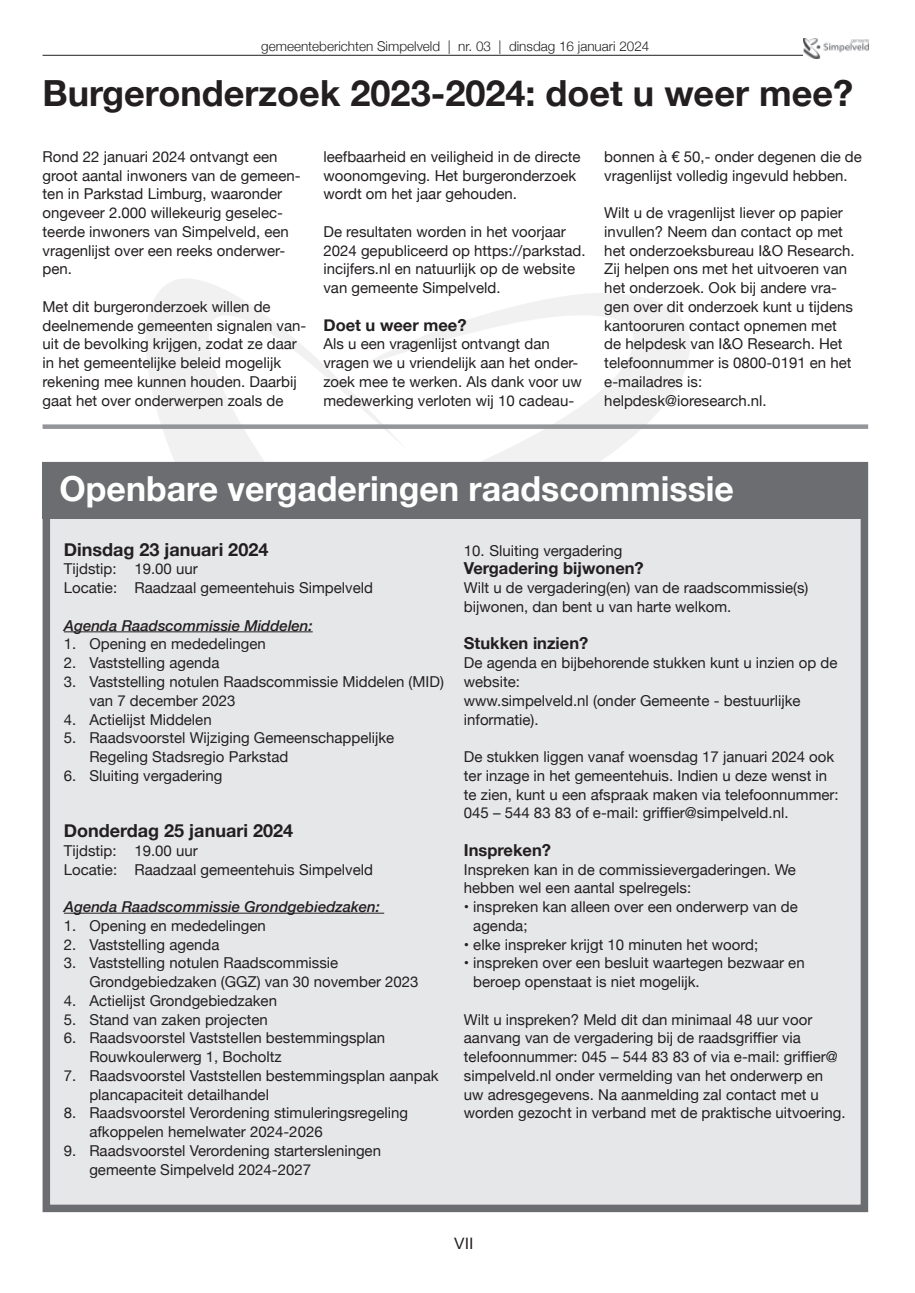
<style>
.page{position:relative;width:915px;height:1293px;background:#fff}
.page>*{position:absolute;margin:0;border:0;box-sizing:border-box;transform-origin:0 0}
.t1{font:700 36px "Helvetica Neue";color:#231f20}
.t2{font:700 34.5px "Helvetica Neue";color:#fff}
.t3{font:700 18px "Helvetica Neue";color:#231f20}
.t4{font:700 16.5px "Helvetica Neue";color:#231f20}
.t5{font:15.75px "Arial";color:#231f20}
.t6{font:15px/18.8px "Helvetica Neue";color:#231f20}
.t7{font:italic 500 15px "Helvetica Neue";color:#231f20}
.t8{font:300 13.5px "Helvetica Neue";color:#231f20}
</style>
<div class="page">
<hr style="left:43px;top:55px;width:824px;height:1px;background:#231f20">
<svg style="left:145px;top:279px;width:212px;height:183px"></svg>
<svg style="left:357px;top:293px;width:333px;height:169px"></svg>
<img style="left:803px;top:39px;width:64px;height:20px">
<div style="left:43px;top:424px;width:824px;height:5px;background:#939598"></div>
<div style="left:46px;top:466px;width:818px;height:742px;background:#e6e7e9"></div>
<div style="left:43px;top:462px;width:824px;height:750px;border:8px solid #6c6d70"></div>
<div style="left:43px;top:462px;width:824px;height:56px;background:#6c6d70"></div>
<hr style="left:64px;top:631px;width:248px;height:1px;background:#231f20">
<hr style="left:64px;top:913px;width:320px;height:1px;background:#231f20">
<p class="t8" style="left:261px;top:36px;width:389px">gemeenteberichten Simpelveld | nr. 03 | dinsdag 16 januari 2024</p>
<h1 class="t1" style="left:43px;top:64px;width:811px">Burgeronderzoek 2023-2024: doet u weer mee?</h1>
<p class="t6" style="left:43px;top:148px;width:259px">Rond 22 januari 2024 ontvangt een groot aantal inwoners van de gemeen&shy;ten in Parkstad Limburg, waaronder ongeveer 2.000 willekeurig geselec&shy;teerde inwoners van Simpelveld, een vragenlijst over een reeks onderwer&shy;pen.</p>
<p class="t6" style="left:43px;top:298px;width:265px">Met dit burgeronderzoek willen de deelnemende gemeenten signalen van&shy;uit de bevolking krijgen, zodat ze daar in het gemeentelijke beleid mogelijk rekening mee kunnen houden. Daarbij gaat het over onderwerpen zoals de</p>
<p class="t6" style="left:323px;top:148px;width:258px">leefbaarheid en veiligheid in de directe woonomgeving. Het burgeronderzoek wordt om het jaar gehouden.</p>
<p class="t6" style="left:323px;top:223px;width:264px">De resultaten worden in het voorjaar 2024 gepubliceerd op https://parkstad. incijfers.nl en natuurlijk op de website van gemeente Simpelveld.</p>
<p class="t4" style="left:323px;top:312px;width:144px">Doet u weer mee?</p>
<p class="t6" style="left:323px;top:335px;width:260px">Als u een vragenlijst ontvangt dan vragen we u vriendelijk aan het onder&shy;zoek mee te werken. Als dank voor uw medewerking verloten wij 10 cadeau-</p>
<p class="t6" style="left:604px;top:148px;width:259px">bonnen à € 50,- onder degenen die de vragenlijst volledig ingevuld hebben.</p>
<p class="t6" style="left:604px;top:204px;width:252px">Wilt u de vragenlijst liever op papier invullen? Neem dan contact op met het onderzoeksbureau I&amp;O Research.<br>Zij helpen ons met het uitvoeren van het onderzoek. Ook bij andere vra&shy;gen over dit onderzoek kunt u tijdens kantooruren contact opnemen met de helpdesk van I&amp;O Research. Het telefoonnummer is 0800-0191 en het e-mailadres is: helpdesk@ioresearch.nl.</p>
<h2 class="t2" style="left:60px;top:462px;width:675px">Openbare vergaderingen raadscommissie</h2>
<p class="t3" style="left:64px;top:535px;width:206px">Dinsdag 23 januari 2024</p>
<p class="t6" style="left:64px;top:560px;width:310px">Tijdstip: 19.00 uur<br>Locatie: Raadzaal gemeentehuis Simpelveld</p>
<p class="t7" style="left:64px;top:612px;width:250px">Agenda Raadscommissie Middelen:</p>
<p class="t6" style="left:64px;top:635px;width:203px">1. Opening en mededelingen</p>
<p class="t6" style="left:64px;top:654px;width:157px">2. Vaststelling agenda</p>
<p class="t6" style="left:89px;top:673px;width:356px;text-indent:-26px">3. Vaststelling notulen Raadscommissie Middelen (MID) van 7 december 2023</p>
<p class="t6" style="left:64px;top:710px;width:149px">4. Actielijst Middelen</p>
<p class="t6" style="left:89px;top:729px;width:306px;text-indent:-26px">5. Raadsvoorstel Wijziging Gemeenschappelijke<br>Regeling Stadsregio Parkstad</p>
<p class="t6" style="left:64px;top:767px;width:160px">6. Sluiting vergadering</p>
<p class="t6" style="left:463px;top:542px;width:160px">10. Sluiting vergadering</p>
<p class="t4" style="left:463px;top:555px;width:181px">Vergadering bijwonen?</p>
<p class="t6" style="left:463px;top:579px;width:346px">Wilt u de vergadering(en) van de raadscommissie(s) bijwonen, dan bent u van harte welkom.</p>
<p class="t4" style="left:463px;top:630px;width:126px">Stukken inzien?</p>
<p class="t6" style="left:463px;top:654px;width:375px">De agenda en bijbehorende stukken kunt u inzien op de website:<br>www.simpelveld.nl (onder Gemeente - bestuurlijke informatie).</p>
<p class="t6" style="left:463px;top:748px;width:376px">De stukken liggen vanaf woensdag 17 januari 2024 ook ter inzage in het gemeentehuis. Indien u deze wenst in te zien, kunt u een afspraak maken via telefoonnummer:<br>045 – 544 83 83 of e-mail: griffier@simpelveld.nl.</p>
<p class="t4" style="left:463px;top:837px;width:89px">Inspreken?</p>
<p class="t6" style="left:463px;top:860px;width:333px">Inspreken kan in de commissievergaderingen. We hebben wel een aantal spelregels:</p>
<p class="t6" style="left:473px;top:898px;width:326px;text-indent:-9px">• inspreken kan alleen over een onderwerp van de agenda;</p>
<p class="t6" style="left:463px;top:935px;width:296px">• elke inspreker krijgt 10 minuten het woord;</p>
<p class="t6" style="left:473px;top:954px;width:333px;text-indent:-9px">• inspreken over een besluit waartegen bezwaar en beroep openstaat is niet mogelijk.</p>
<p class="t6" style="left:463px;top:1010px;width:383px">Wilt u inspreken? Meld dit dan minimaal 48 uur voor aanvang van de vergadering bij de raadsgriffier via telefoonnummer: 045 – 544 83 83 of via e-mail: griffier@ simpelveld.nl onder vermelding van het onderwerp en uw adresgegevens. Na aanmelding zal contact met u worden gezocht in verband met de praktische uitvoering.</p>
<p class="t3" style="left:64px;top:816px;width:231px">Donderdag 25 januari 2024</p>
<p class="t6" style="left:64px;top:842px;width:310px">Tijdstip: 19.00 uur<br>Locatie: Raadzaal gemeentehuis Simpelveld</p>
<p class="t7" style="left:64px;top:894px;width:317px">Agenda Raadscommissie Grondgebiedzaken:</p>
<p class="t6" style="left:64px;top:917px;width:203px">1. Opening en mededelingen</p>
<p class="t6" style="left:64px;top:935px;width:157px">2. Vaststelling agenda</p>
<p class="t6" style="left:89px;top:954px;width:330px;text-indent:-26px">3. Vaststelling notulen Raadscommissie<br>Grondgebiedzaken (GGZ) van 30 november 2023</p>
<p class="t6" style="left:64px;top:992px;width:215px">4. Actielijst Grondgebiedzaken</p>
<p class="t6" style="left:64px;top:1010px;width:205px">5. Stand van zaken projecten</p>
<p class="t6" style="left:89px;top:1029px;width:297px;text-indent:-26px">6. Raadsvoorstel Vaststellen bestemmingsplan<br>Rouwkoulerwerg 1, Bocholtz</p>
<p class="t6" style="left:89px;top:1067px;width:350px;text-indent:-26px">7. Raadsvoorstel Vaststellen bestemmingsplan aanpak plancapaciteit detailhandel</p>
<p class="t6" style="left:89px;top:1104px;width:320px;text-indent:-26px">8. Raadsvoorstel Verordening stimuleringsregeling afkoppelen hemelwater 2024-2026</p>
<p class="t6" style="left:89px;top:1142px;width:293px;text-indent:-26px">9. Raadsvoorstel Verordening startersleningen gemeente Simpelveld 2024-2027</p>
<p class="t5" style="left:454px;top:1233px;width:21px">VII</p>
</div>
